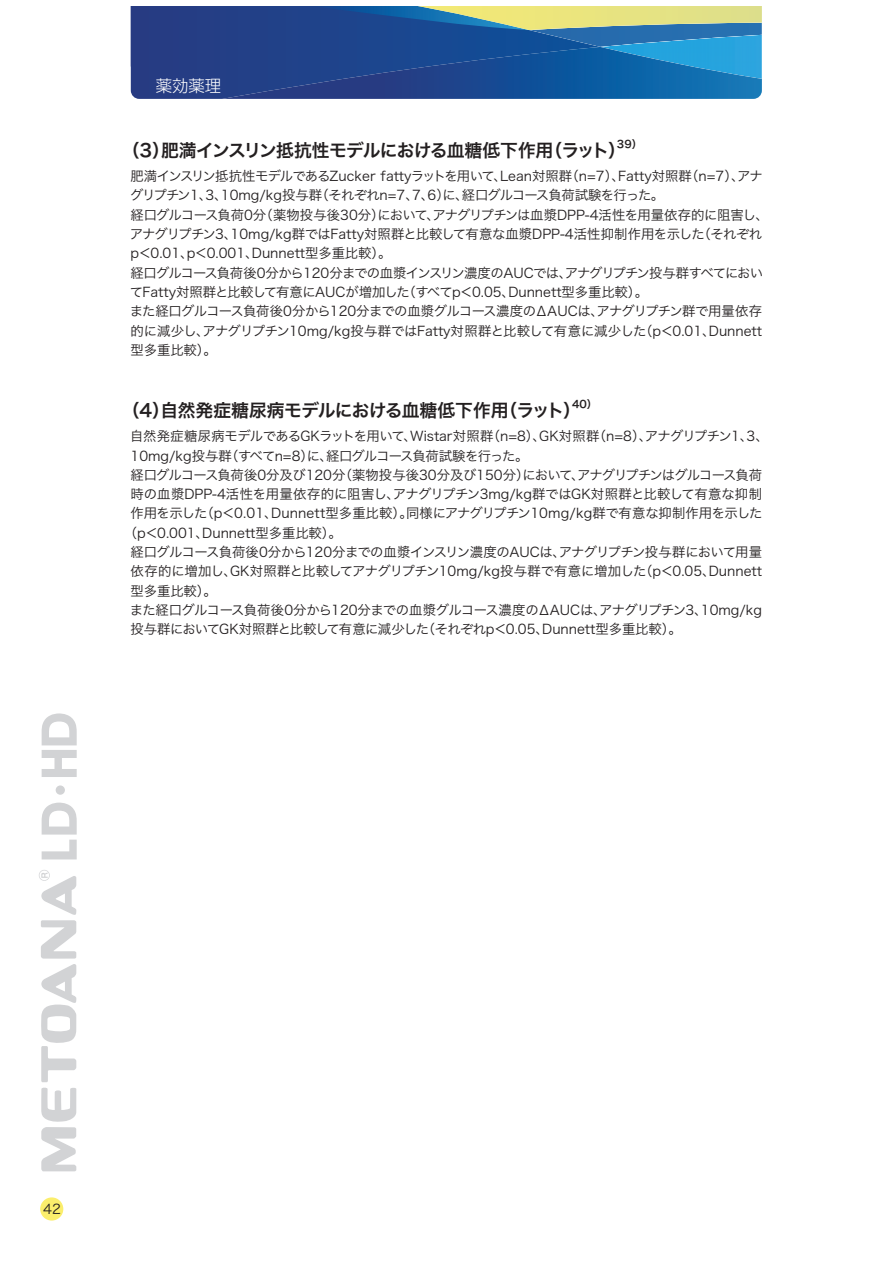
<style>
.page{position:relative;width:893px;height:1263px;background:#fff}
.page>*{position:absolute;margin:0;border:0;box-sizing:border-box;transform-origin:0 0}
.t1{font:17.85px "Hira Kaku Pro W6 90 msp RKSJ H";letter-spacing:-.035em;color:#231f20}
.t2{font:16.35px "UD Shin Go Pro Light 90 msp RKSJ H";color:#fff}
.t3{font:13.35px/19.4px "Hira Kaku Pro W3 90 msp RKSJ H";letter-spacing:-.015em;color:#231f20}
.t4{font:13.35px "Hira Kaku Pro W3 90 msp RKSJ H";letter-spacing:-.035em;color:#231f20}
.t5{font:13.35px "Hira Kaku Pro W3 90 msp RKSJ H";letter-spacing:-.04em;color:#231f20}
.t6{font:10.35px "Hira Kaku Pro W6 90 msp RKSJ H";color:#231f20}
</style>
<div class="page">
<svg style="left:131px;top:6px;width:631px;height:93px;background:#326196"></svg>
<div style="left:40px;top:1197px;width:23px;height:24px;background:#fbee6c;border-radius:50%"></div>
<svg style="left:39px;top:870px;width:37px;height:301px"></svg>
<svg style="left:42px;top:803px;width:35px;height:56px"></svg>
<svg style="left:42px;top:713px;width:35px;height:64px"></svg>
<div style="left:56px;top:785px;width:9px;height:10px;background:#d2d3d5;border-radius:50%"></div>
<p class="t2" style="left:156px;top:80px;width:67px">薬効薬理</p>
<h1 class="t1" style="left:122px;top:143px;width:506px">（3）肥満インスリン抵抗性モデルにおける血糖低下作用（ラット）</h1>
<p class="t6" style="left:617px;top:140px;width:27px">39）</p>
<p class="t3" style="left:130px;top:168px;width:640px">肥満インスリン抵抗性モデルであるZucker fattyラットを用いて、Lean対照群（n=7）、Fatty対照群（n=7）、アナグリプチン1、3、10mg/kg投与群（それぞれn=7、7、6）に、経口グルコース負荷試験を行った。<br>経口グルコース負荷0分（薬物投与後30分）において、アナグリプチンは血漿DPP-4活性を用量依存的に阻害し、アナグリプチン3、10mg/kg群ではFatty対照群と比較して有意な血漿DPP-4活性抑制作用を示した（それぞれp＜0.01、p＜0.001、Dunnett型多重比較）。<br>経口グルコース負荷後0分から120分までの血漿インスリン濃度のAUCでは、アナグリプチン投与群すべてにおいてFatty対照群と比較して有意にAUCが増加した（すべてp＜0.05、Dunnett型多重比較）。<br>また経口グルコース負荷後0分から120分までの血漿グルコース濃度のΔAUCは、アナグリプチン群で用量依存的に減少し、アナグリプチン10mg/kg投与群ではFatty対照群と比較して有意に減少した（p＜0.01、Dunnett型多重比較）。</p>
<h1 class="t1" style="left:122px;top:403px;width:461px">（4）自然発症糖尿病モデルにおける血糖低下作用（ラット）</h1>
<p class="t6" style="left:572px;top:400px;width:27px">40）</p>
<p class="t3" style="left:130px;top:428px;width:640px">自然発症糖尿病モデルであるGKラットを用いて、Wistar対照群（n=8）、GK対照群（n=8）、アナグリプチン1、3、</p>
<p class="t5" style="left:131px;top:450px;width:399px">10mg/kg投与群（すべてn=8）に、経口グルコース負荷試験を行った。</p>
<p class="t4" style="left:131px;top:470px;width:633px">経口グルコース負荷後0分及び120分（薬物投与後30分及び150分）において、アナグリプチンはグルコース負荷</p>
<p class="t3" style="left:131px;top:486px;width:633px">時の血漿DPP-4活性を用量依存的に阻害し、アナグリプチン3mg/kg群ではGK対照群と比較して有意な抑制</p>
<p class="t3" style="left:131px;top:506px;width:633px">作用を示した（p＜0.01、Dunnett型多重比較）。同様にアナグリプチン10mg/kg群で有意な抑制作用を示した</p>
<p class="t3" style="left:124px;top:525px;width:220px">（p＜0.001、Dunnett型多重比較）。</p>
<p class="t3" style="left:131px;top:544px;width:633px">経口グルコース負荷後0分から120分までの血漿インスリン濃度のAUCは、アナグリプチン投与群において用量</p>
<p class="t3" style="left:131px;top:563px;width:633px">依存的に増加し、GK対照群と比較してアナグリプチン10mg/kg投与群で有意に増加した（p＜0.05、Dunnett</p>
<p class="t3" style="left:131px;top:583px;width:88px">型多重比較）。</p>
<p class="t3" style="left:130px;top:602px;width:634px">また経口グルコース負荷後0分から120分までの血漿グルコース濃度のΔAUCは、アナグリプチン3、10mg/kg</p>
<p class="t3" style="left:131px;top:621px;width:553px">投与群においてGK対照群と比較して有意に減少した（それぞれp＜0.05、Dunnett型多重比較）。</p>
<p class="t3" style="left:43px;top:1201px;width:19px">42</p>
</div>
